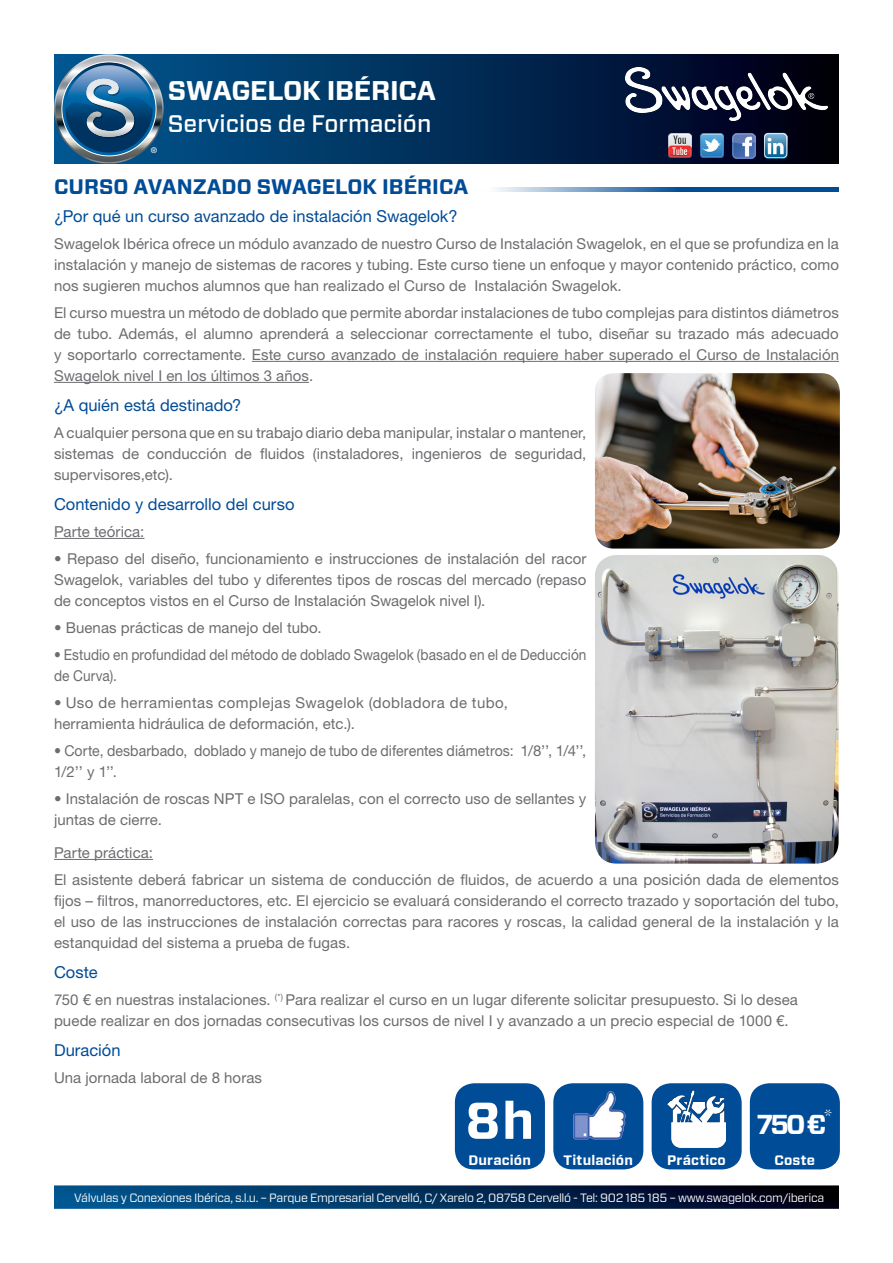
<style>
.page{position:relative;width:893px;height:1263px;background:#fff}
.page>*{position:absolute;margin:0;border:0;box-sizing:border-box;transform-origin:0 0}
.t1{font:700 51.6px "Forza";color:#fff}
.t2{font:700 27.3px "Forza";color:#fff}
.t3{font:700 27px "Forza";letter-spacing:-.01em;color:#fff}
.t4{font:500 24px "Forza";color:#fff}
.t5{font:700 21px "Forza";color:#004c97}
.t6{font:16.5px "Helvetica Neue LT Std";color:#004c97}
.t7{font:15.15px "Helvetica Neue LT Std";letter-spacing:.005em;color:#6c6d70}
.t8{font:15px/21px "Helvetica Neue LT Std";letter-spacing:.005em;color:#6c6d70;text-align:justify}
.t9{font:15px/21px "Helvetica Neue LT Std";letter-spacing:.03em;color:#6c6d70}
.t10{font:15px/21px "Helvetica Neue LT Std";letter-spacing:.005em;color:#6c6d70;scale:.94 1}
.t11{font:15px/21px "Helvetica Neue LT Std";letter-spacing:.005em;color:#6c6d70;scale:.9 1}
.t12{font:700 13.65px "Forza";letter-spacing:.01em;color:#fff}
.t13{font:12px "Forza";letter-spacing:-.025em;color:#fff}
.t14{font:500 7.95px "Helvetica Neue LT Std";color:#fff}
</style>
<div class="page">
<div style="left:751px;top:1084px;width:88px;height:85px;background:#004c97;border-radius:19px"></div>
<div style="left:750px;top:1083px;width:90px;height:86px;border:2px solid #004c97;border-radius:19px"></div>
<svg style="left:164px;top:54px;width:675px;height:109px;background:#002b55"></svg>
<svg style="left:54px;top:54px;width:110px;height:109px;background:#417398"></svg>
<img style="left:625px;top:68px;width:202px;height:53px">
<svg style="left:54px;top:1185px;width:785px;height:24px;background:#063058"></svg>
<hr style="left:252px;top:361px;width:587px;height:1px;background:#6c6d70">
<hr style="left:54px;top:382px;width:255px;height:1px;background:#6c6d70">
<hr style="left:54px;top:538px;width:90px;height:1px;background:#6c6d70">
<hr style="left:54px;top:859px;width:99px;height:1px;background:#6c6d70">
<img style="left:595px;top:555px;width:244px;height:309px">
<div style="left:652px;top:1084px;width:89px;height:85px;background:#004c97;border-radius:19px"></div>
<div style="left:652px;top:1083px;width:90px;height:86px;border:2px solid #004c97;border-radius:19px"></div>
<div style="left:456px;top:1084px;width:88px;height:85px;background:#004c97;border-radius:19px"></div>
<div style="left:455px;top:1083px;width:90px;height:86px;border:2px solid #004c97;border-radius:19px"></div>
<div style="left:554px;top:1084px;width:89px;height:85px;background:#004c97;border-radius:19px"></div>
<div style="left:553px;top:1083px;width:90px;height:86px;border:2px solid #004c97;border-radius:19px"></div>
<img style="left:573px;top:1091px;width:52px;height:48px">
<img style="left:668px;top:1090px;width:57px;height:58px">
<img style="left:595px;top:373px;width:245px;height:176px">
<svg style="left:496px;top:188px;width:343px;height:4px"></svg>
<img style="left:668px;top:134px;width:23px;height:24px">
<img style="left:700px;top:134px;width:23px;height:24px">
<img style="left:732px;top:134px;width:23px;height:24px">
<img style="left:764px;top:133px;width:23px;height:25px">
<p class="t3" style="left:168px;top:73px;width:270px">SWAGELOK IBÉRICA</p>
<p class="t4" style="left:168px;top:107px;width:265px">Servicios de Formación</p>
<p class="t14" style="left:151px;top:146px;width:8px">®</p>
<p class="t5" style="left:54px;top:172px;width:416px">CURSO AVANZADO SWAGELOK IBÉRICA</p>
<p class="t6" style="left:54px;top:206px;width:405px">¿Por qué un curso avanzado de instalación Swagelok?</p>
<p class="t8" style="left:54px;top:233px;width:787px">Swagelok Ibérica ofrece un módulo avanzado de nuestro Curso de Instalación Swagelok, en el que se profundiza en la instalación y manejo de sistemas de racores y tubing. Este curso tiene un enfoque y mayor contenido práctico, como nos sugieren muchos alumnos que han realizado el Curso de Instalación Swagelok.</p>
<p class="t8" style="left:54px;top:302px;width:786px">El curso muestra un método de doblado que permite abordar instalaciones de tubo complejas para distintos diámetros de tubo. Además, el alumno aprenderá a seleccionar correctamente el tubo, diseñar su trazado más adecuado y soportarlo correctamente. Este curso avanzado de instalación requiere haber superado el Curso de Instalación Swagelok nivel I en los últimos 3 años.</p>
<p class="t6" style="left:54px;top:395px;width:189px">¿A quién está destinado?</p>
<p class="t8" style="left:54px;top:422px;width:534px">A cualquier persona que en su trabajo diario deba manipular, instalar o mantener, sistemas de conducción de fluidos (instaladores, ingenieros de seguridad, supervisores,etc).</p>
<p class="t6" style="left:54px;top:494px;width:242px">Contenido y desarrollo del curso</p>
<p class="t7" style="left:54px;top:522px;width:92px">Parte teórica:</p>
<p class="t8" style="left:54px;top:548px;width:534px">• Repaso del diseño, funcionamiento e instrucciones de instalación del racor Swagelok, variables del tubo y diferentes tipos de roscas del mercado (repaso de conceptos vistos en el Curso de Instalación Swagelok nivel I).</p>
<p class="t8" style="left:54px;top:617px;width:269px">• Buenas prácticas de manejo del tubo.</p>
<p class="t11" style="left:54px;top:644px;width:593px">• Estudio en profundidad del método de doblado Swagelok (basado en el de Deducción de Curva).</p>
<p class="t9" style="left:54px;top:692px;width:456px">• Uso de herramientas complejas Swagelok (dobladora de tubo, herramienta hidráulica de deformación, etc.).</p>
<p class="t10" style="left:54px;top:740px;width:568px">• Corte, desbarbado, doblado y manejo de tubo de diferentes diámetros: 1/8’’, 1/4’’,<br>1/2’’ y 1’’.</p>
<p class="t8" style="left:54px;top:788px;width:534px">• Instalación de roscas NPT e ISO paralelas, con el correcto uso de sellantes y juntas de cierre.</p>
<p class="t8" style="left:54px;top:842px;width:101px">Parte práctica:</p>
<p class="t8" style="left:54px;top:869px;width:786px">El asistente deberá fabricar un sistema de conducción de fluidos, de acuerdo a una posición dada de elementos fijos – filtros, manorreductores, etc. El ejercicio se evaluará considerando el correcto trazado y soportación del tubo, el uso de las instrucciones de instalación correctas para racores y roscas, la calidad general de la instalación y la estanquidad del sistema a prueba de fugas.</p>
<p class="t6" style="left:54px;top:962px;width:45px">Coste</p>
<p class="t8" style="left:54px;top:989px;width:745px">750 € en nuestras instalaciones. <sup>(*)</sup> Para realizar el curso en un lugar diferente solicitar presupuesto. Si lo desea puede realizar en dos jornadas consecutivas los cursos de nivel I y avanzado a un precio especial de 1000 €.</p>
<p class="t6" style="left:54px;top:1040px;width:68px">Duración</p>
<p class="t8" style="left:54px;top:1067px;width:210px">Una jornada laboral de 8 horas</p>
<p class="t1" style="left:465px;top:1086px;width:70px">8 h</p>
<p class="t2" style="left:757px;top:1106px;width:78px">750 €<sup>*</sup></p>
<p class="t12" style="left:667px;top:1151px;width:60px">Práctico</p>
<p class="t13" style="left:74px;top:1189px;width:752px">Válvulas y Conexiones Ibérica, s.l.u. – Parque Empresarial Cervelló, C/ Xarelo 2, 08758 Cervelló - Tel: 902 185 185 – www.swagelok.com/iberica</p>
<p class="t12" style="left:469px;top:1151px;width:64px">Duración</p>
<p class="t12" style="left:563px;top:1151px;width:71px">Titulación</p>
<p class="t12" style="left:774px;top:1151px;width:42px">Coste</p>
</div>
